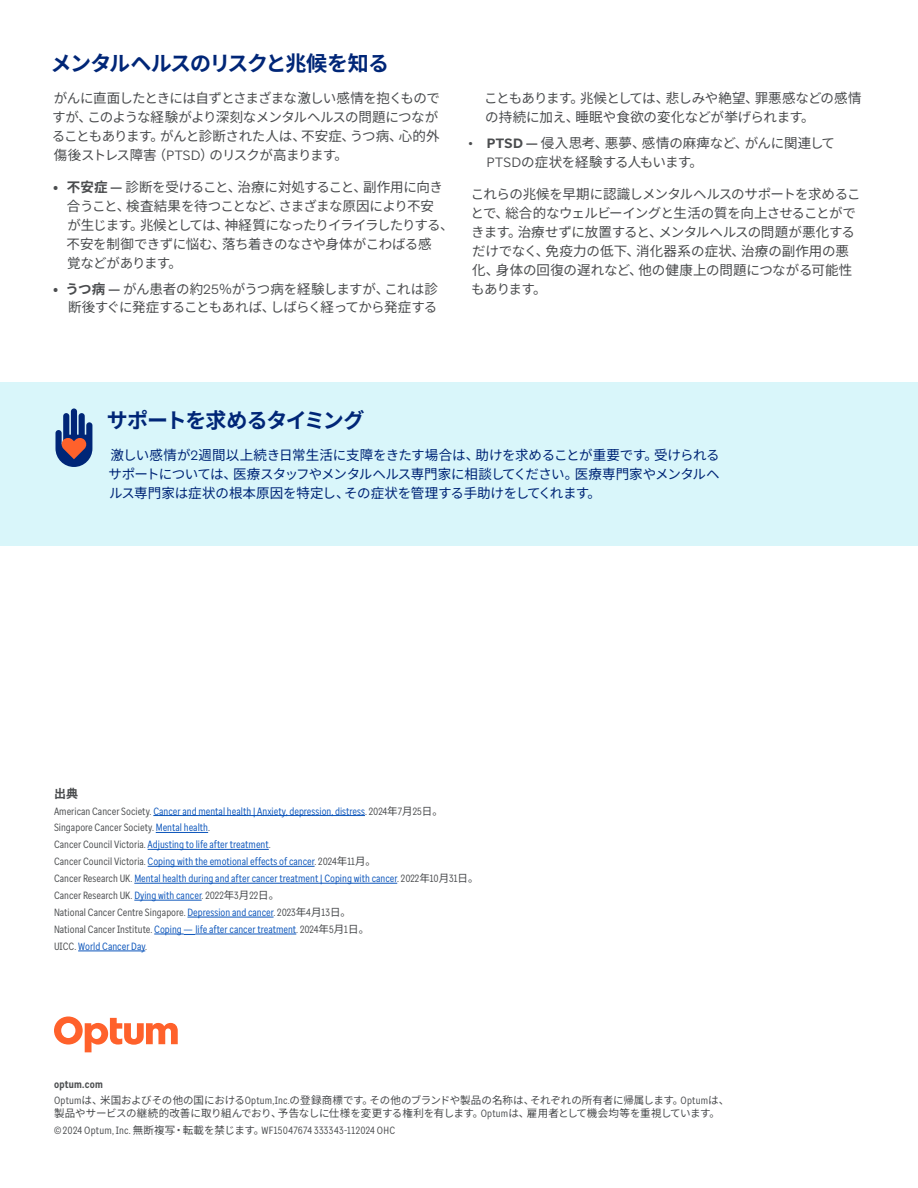
<style>
.page{position:relative;width:918px;height:1188px;background:#fff}
.page>*{position:absolute;margin:0;border:0;box-sizing:border-box;transform-origin:0 0}
.Subhead{font:700 21px "Noto Sans JP";letter-spacing:-.055em;color:#002677}
.Body{font:13.5px/18.9px "Noto Sans JP";letter-spacing:-.03em;color:#4b4d4f}
.Body-2{font:13.5px/18.9px "Noto Sans JP";letter-spacing:-.015em;color:#002677;text-align:justify}
.t1{font:700 12px "Noto Sans JP";color:#4b4d4f}
.t2{font:10.5px "Enterprise Sans Cond";color:#0c55bb}
.Legal{font:10.5px "Enterprise Sans Cond";color:#4b4d4f}
.Legal-2{font:10.5px/12.6px "Noto Sans JP";letter-spacing:-.01em;color:#4b4d4f}
.Legal-3{font:10.5px "Enterprise Sans Cond";letter-spacing:.025em;color:#4b4d4f}
.Legal-4{font:700 10.5px "Enterprise Sans Cond";letter-spacing:.02em;color:#4b4d4f}
.s1{font-family:"Enterprise Sans"}
.s2{font-weight:700}
.s3{font-family:"Enterprise Sans";font-weight:700}
.s4{color:#4b4d4f}
.s5{font-family:"Noto Sans JP";color:#4b4d4f}
.s6{color:#0c55bb}
.s7{font-family:"Noto Sans JP"}
.s8{font-family:"Noto Sans JP";color:#0c55bb}
.s9{font-family:"Enterprise Sans Cond"}
</style>
<div class="page">
<hr style="left:153px;top:815px;width:212px;height:1px;background:#0c55bb">
<hr style="left:156px;top:832px;width:52px;height:1px;background:#0c55bb">
<hr style="left:148px;top:849px;width:121px;height:1px;background:#0c55bb">
<hr style="left:148px;top:866px;width:167px;height:1px;background:#0c55bb">
<hr style="left:134px;top:883px;width:263px;height:1px;background:#0c55bb">
<hr style="left:134px;top:900px;width:68px;height:1px;background:#0c55bb">
<hr style="left:187px;top:917px;width:87px;height:1px;background:#0c55bb">
<hr style="left:154px;top:934px;width:30px;height:1px;background:#0c55bb">
<hr style="left:195px;top:934px;width:101px;height:1px;background:#0c55bb">
<hr style="left:78px;top:951px;width:67px;height:1px;background:#0c55bb">
<div style="left:0;top:382px;width:918px;height:163px;background:#d9f6fa"></div>
<svg style="left:55px;top:408px;width:37px;height:59px"></svg>
<svg style="left:54px;top:1017px;width:124px;height:35px"></svg>
<p class="Subhead" style="left:51px;top:51px;width:340px">メンタルヘルスのリスクと兆候を知る</p>
<p class="Body" style="left:52px;top:89px;width:390px">がんに直面したときには自ずとさまざまな激しい感情を抱くものですが、このような経験がより深刻なメンタルヘルスの問題につながることもあります。がんと診断された人は、不安症、うつ病、心的外傷後ストレス障害（<span class="s1">PTSD</span>）のリスクが高まります。</p>
<p class="Body" style="left:67px;top:178px;width:389px;text-indent:-13px"><span class="s2">• 不安症 —</span> 診断を受けること、治療に対処すること、副作用に向き合うこと、検査結果を待つことなど、さまざまな原因により不安<br>が生じます。兆候としては、神経質になったりイライラしたりする、不安を制御できずに悩む、落ち着きのなさや身体がこわばる感<br>覚などがあります。</p>
<p class="Body" style="left:53px;top:279px;width:386px;text-align:right"><span class="s2">• うつ病 —</span> がん患者の約<span class="s1">25</span>％がうつ病を経験しますが、これは診断後すぐに発症することもあれば、しばらく経ってから発症する</p>
<p class="Body" style="left:484px;top:89px;width:379px">こともあります。兆候としては、悲しみや絶望、罪悪感などの感情の持続に加え、睡眠や食欲の変化などが挙げられます。</p>
<p class="Body" style="left:487px;top:134px;width:350px;text-indent:-18px"><span class="s3">• PTSD</span> <span class="s2">—</span> 侵入思考、悪夢、感情の麻痺など、がんに関連して<br><span class="s1">PTSD</span>の症状を経験する人もいます。</p>
<p class="Body" style="left:471px;top:185px;width:392px">これらの兆候を早期に認識しメンタルヘルスのサポートを求めることで、総合的なウェルビーイングと生活の質を向上させることができます。治療せずに放置すると、メンタルヘルスの問題が悪化するだけでなく、免疫力の低下、消化器系の症状、治療の副作用の悪化、身体の回復の遅れなど、他の健康上の問題につながる可能性もあります。</p>
<p class="Subhead" style="left:107px;top:409px;width:259px">サポートを求めるタイミング</p>
<p class="Body-2" style="left:108px;top:446px;width:613px">激しい感情が<span class="s1">2</span>週間以上続き日常生活に支障をきたす場合は、助けを求めることが重要です。受けられるサポートについては、医療スタッフやメンタルヘルス専門家に相談してください。医療専門家やメンタルヘルス専門家は症状の根本原因を特定し、その症状を管理する手助けをしてくれます。</p>
<p class="t1" style="left:54px;top:786px;width:25px">出典</p>
<p class="t2" style="left:54px;top:804px;width:391px"><span class="s4">American Cancer Society.</span> Cancer and mental health | Anxiety, depression, distress<span class="s4">. 2024</span><span class="s5">年</span><span class="s4">7</span><span class="s5">月</span><span class="s4">25</span><span class="s5">日。</span></p>
<p class="Legal" style="left:54px;top:821px;width:158px">Singapore Cancer Society. <span class="s6">Mental health</span>.</p>
<p class="t2" style="left:54px;top:838px;width:218px"><span class="s4">Cancer Council Victoria.</span> Adjusting to life after treatment<span class="s4">.</span></p>
<p class="t2" style="left:54px;top:855px;width:324px"><span class="s4">Cancer Council Victoria.</span> Coping with the emotional effects of cancer<span class="s4">. 2024</span><span class="s5">年</span><span class="s4">11</span><span class="s5">月。</span></p>
<p class="t2" style="left:54px;top:872px;width:426px"><span class="s4">Cancer Research UK.</span> Mental health during and after cancer treatment | Coping with cancer<span class="s4">. 2022</span><span class="s5">年</span><span class="s4">10</span><span class="s5">月</span><span class="s4">31</span><span class="s5">日。</span></p>
<p class="Legal" style="left:54px;top:889px;width:227px">Cancer Research UK. <span class="s6">Dying with cancer</span>. 2022<span class="s7">年</span>3<span class="s7">月</span>22<span class="s7">日。</span></p>
<p class="Legal" style="left:54px;top:906px;width:299px">National Cancer Centre Singapore. <span class="s6">Depression and cancer</span>. 2023<span class="s7">年</span>4<span class="s7">月</span>13<span class="s7">日。</span></p>
<p class="Legal" style="left:54px;top:923px;width:317px">National Cancer Institute. <span class="s6">Coping</span> <span class="s8">—</span> <span class="s6">life after cancer treatment</span>. 2024<span class="s7">年</span>5<span class="s7">月</span>1<span class="s7">日。</span></p>
<p class="t2" style="left:54px;top:939px;width:95px"><span class="s4">UICC.</span> World Cancer Day<span class="s4">.</span></p>
<p class="Legal-4" style="left:54px;top:1077px;width:50px">optum.com</p>
<p class="Legal-2" style="left:54px;top:1095px;width:677px"><span class="s9">Optum</span>は、米国およびその他の国における<span class="s9">Optum, Inc.</span>の登録商標です。その他のブランドや製品の名称は、それぞれの所有者に帰属します。<span class="s9">Optum</span>は、製品やサービスの継続的改善に取り組んでおり、予告なしに仕様を変更する権利を有します。<span class="s9">Optum</span>は、雇用者として機会均等を重視しています。</p>
<p class="Legal-3" style="left:54px;top:1124px;width:343px">© 2024 Optum, Inc. <span class="s7">無断複写・転載を禁じます。</span>WF15047674 333343-112024 OHC</p>
</div>
